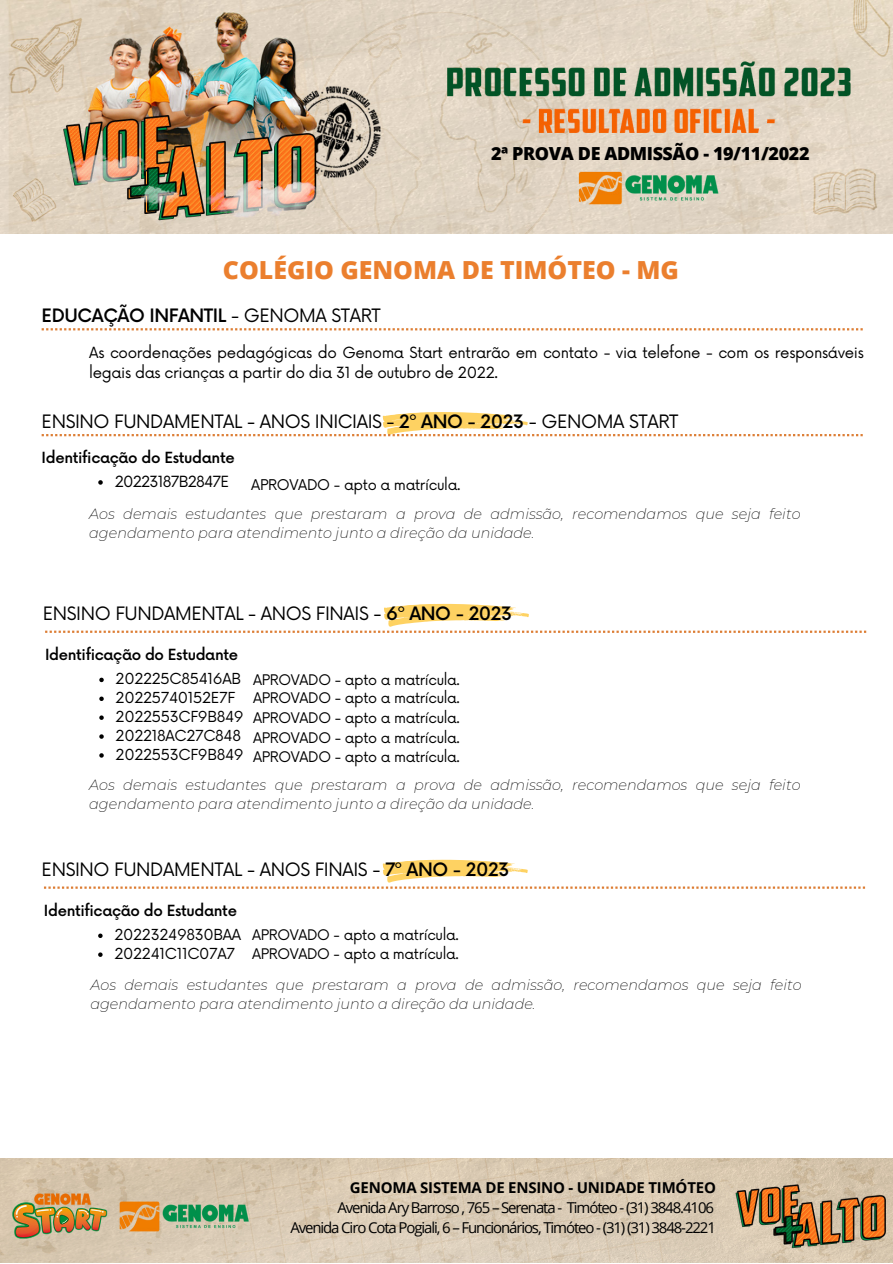
<style>
.page{position:relative;width:893px;height:1264px;background:#fff}
.page>*{position:absolute;margin:0;border:0;box-sizing:border-box;transform-origin:0 0}
.t1{font:800 24.9px "Open Sans";color:#eb7f2e}
.t2{font:18px "Now";letter-spacing:-.025em;color:#000}
.t3{font:500 18px "Now";letter-spacing:-.025em;color:#000}
.t4{font:800 18px "Open Sans";letter-spacing:-.02em;color:#000}
.t5{font:15px/20.2px "Now";letter-spacing:-.025em;color:#000}
.t6{font:15px/20.5px "Open Sans";letter-spacing:-.075em;color:#000;text-align:right}
.t7{font:500 15px "Now";letter-spacing:-.025em;color:#000}
.t8{font:700 15px "Open Sans";letter-spacing:-.015em;color:#000}
.t9{font:15px "Now";letter-spacing:-.055em;color:#000}
.t10{font:14.85px/18.9px "Now";letter-spacing:-.025em;color:#000}
.t11{font:italic 200 14.4px/19px "Montserrat";color:#000}
.t12{font:14.4px "Now";letter-spacing:-.025em;color:#000}
.t13{font:14.25px/19.5px "Now";letter-spacing:-.025em;color:#000;text-align:justify}
.s1{font-weight:400}
.s2{font-weight:500}
</style>
<div class="page">
<img style="left:0;top:0;width:892px;height:234px">
<svg style="left:42px;top:412px;width:820px;height:25px"></svg>
<img style="left:0;top:1158px;width:892px;height:104px">
<svg style="left:98px;top:480px;width:5px;height:4px"></svg>
<svg style="left:42px;top:328px;width:820px;height:2px"></svg>
<svg style="left:45px;top:603px;width:821px;height:30px"></svg>
<svg style="left:99px;top:677px;width:5px;height:5px"></svg>
<svg style="left:99px;top:696px;width:5px;height:5px"></svg>
<svg style="left:99px;top:715px;width:5px;height:5px"></svg>
<svg style="left:99px;top:734px;width:5px;height:4px"></svg>
<svg style="left:99px;top:753px;width:5px;height:4px"></svg>
<svg style="left:44px;top:859px;width:821px;height:29px"></svg>
<svg style="left:98px;top:933px;width:5px;height:5px"></svg>
<svg style="left:98px;top:952px;width:5px;height:4px"></svg>
<p class="t4" style="left:491px;top:140px;width:320px">2ª PROVA DE ADMISSÃO - 19/11/2022</p>
<h1 class="t1" style="left:223px;top:252px;width:457px">COLÉGIO GENOMA DE TIMÓTEO - MG</h1>
<p class="t3" style="left:42px;top:306px;width:341px">EDUCAÇÃO INFANTIL <span class="s1">- GENOMA START</span></p>
<p class="t5" style="left:89px;top:343px;width:776px">As coordenações pedagógicas do Genoma Start entrarão em contato - via telefone - com os responsáveis legais das crianças a partir do dia 31 de outubro de 2022.</p>
<p class="t2" style="left:42px;top:411px;width:638px">ENSINO FUNDAMENTAL - ANOS INICIAIS - <span class="s2">2º ANO - 2023</span> - GENOMA START</p>
<p class="t7" style="left:42px;top:450px;width:194px">Identificação do Estudante</p>
<p class="t9" style="left:115px;top:473px;width:116px">20223187B2847E</p>
<p class="t12" style="left:251px;top:477px;width:211px">APROVADO - apto a matrícula.</p>
<p class="t11" style="left:89px;top:504px;width:712px">Aos demais estudantes que prestaram a prova de admissão, recomendamos que seja feito agendamento para atendimento junto a direção da unidade.</p>
<p class="t2" style="left:43px;top:603px;width:471px">ENSINO FUNDAMENTAL - ANOS FINAIS - <span class="s2">6º ANO - 2023</span></p>
<p class="t7" style="left:45px;top:646px;width:194px">Identificação do Estudante</p>
<p class="t10" style="left:116px;top:670px;width:129px">202225C85416AB<br>20225740152E7F<br>2022553CF9B849<br>202218AC27C848<br>2022553CF9B849</p>
<p class="t13" style="left:253px;top:670px;width:208px">APROVADO - apto a matrícula.<br>APROVADO - apto a matrícula.<br>APROVADO - apto a matrícula.<br>APROVADO - apto a matrícula.<br>APROVADO - apto a matrícula.</p>
<p class="t11" style="left:89px;top:774px;width:712px">Aos demais estudantes que prestaram a prova de admissão, recomendamos que seja feito agendamento para atendimento junto a direção da unidade.</p>
<p class="t2" style="left:42px;top:859px;width:469px">ENSINO FUNDAMENTAL - ANOS FINAIS - <span class="s2">7º ANO - 2023</span></p>
<p class="t7" style="left:44px;top:902px;width:194px">Identificação do Estudante</p>
<p class="t10" style="left:114px;top:926px;width:128px">20223249830BAA<br>202241C11C07A7</p>
<p class="t13" style="left:252px;top:926px;width:208px;line-height:18.6px">APROVADO - apto a matrícula.<br>APROVADO - apto a matrícula.</p>
<p class="t11" style="left:90px;top:975px;width:712px">Aos demais estudantes que prestaram a prova de admissão, recomendamos que seja feito agendamento para atendimento junto a direção da unidade.</p>
<p class="t8" style="left:350px;top:1176px;width:367px">GENOMA SISTEMA DE ENSINO - UNIDADE TIMÓTEO</p>
<p class="t6" style="left:290px;top:1196px;width:427px">Avenida Ary Barroso , 765 – Serenata - Timóteo - (31) 3848.4106<br>Avenida Ciro Cota Pogiali, 6 – Funcionários, Timóteo - (31) (31) 3848-2221</p>
</div>
